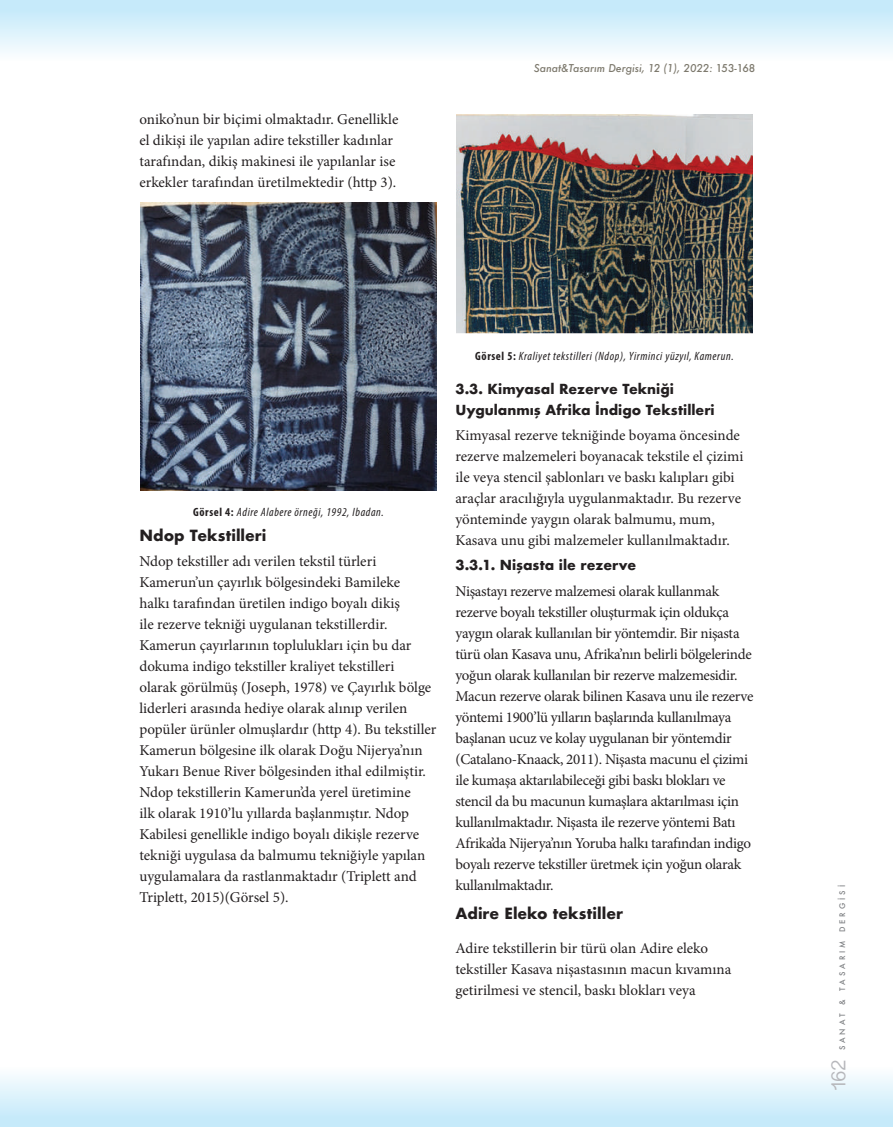
<style>
.page{position:relative;width:893px;height:1127px;background:#fff}
.page>*{position:absolute;margin:0;border:0;box-sizing:border-box;transform-origin:0 0}
.t1{font:18px "Oriya Sangam MN";color:#b6b7bb}
.t2{font:15px/21px "Minion Pro";letter-spacing:-.005em;color:#231f20}
.t3{font:700 15px "Futura";color:#231f20}
.t4{font:700 13.5px/21px "Futura";color:#231f20}
.t5{font:italic condensed 12px "Myriad Pro";letter-spacing:.05em;color:#231f20}
.t6{font:italic 500 10.5px "Futura";color:#7d796d}
.t7{font:500 7.5px "Futura";letter-spacing:.4em;color:#808285}
.s1{font-style:normal}
.s2{font-weight:700;font-style:normal}
</style>
<div class="page">
<div style="left:0;top:1045px;width:893px;height:82px;background:linear-gradient(to bottom,#fff,#c3e9fa)"></div>
<div style="left:0;top:0;width:893px;height:81px;background:linear-gradient(to bottom,#c0e8f9,#fff)"></div>
<img style="left:140px;top:203px;width:297px;height:287px">
<img style="left:456px;top:114px;width:297px;height:220px">
<p class="t2" style="left:139px;top:108px;width:260px">oniko’nun bir biçimi olmaktadır. Genellikle el dikişi ile yapılan adire tekstiller kadınlar tarafından, dikiş makinesi ile yapılanlar ise erkekler tarafından üretilmektedir (http 3).</p>
<p class="t6" style="left:534px;top:61px;width:223px">Sanat&amp;Tasarım Dergisi, 12 (1), 2022: <span class="s1">153-168</span></p>
<p class="t5" style="left:193px;top:504px;width:192px"><span class="s2">Görsel 4:</span> Adire Alabere örneği, 1992, Ibadan.</p>
<p class="t3" style="left:139px;top:524px;width:128px">Ndop Tekstilleri</p>
<p class="t2" style="left:139px;top:551px;width:299px">Ndop tekstiller adı verilen tekstil türleri Kamerun’un çayırlık bölgesindeki Bamileke<br>halkı tarafından üretilen indigo boyalı dikiş<br>ile rezerve tekniği uygulanan tekstillerdir.<br>Kamerun çayırlarının toplulukları için bu dar dokuma indigo tekstiller kraliyet tekstilleri<br>olarak görülmüş (Joseph, 1978) ve Çayırlık bölge liderleri arasında hediye olarak alınıp verilen popüler ürünler olmuşlardır (http 4). Bu tekstiller Kamerun bölgesine ilk olarak Doğu Nijerya’nın Yukarı Benue River bölgesinden ithal edilmiştir.<br>Ndop tekstillerin Kamerun’da yerel üretimine<br>ilk olarak 1910’lu yıllarda başlanmıştır. Ndop Kabilesi genellikle indigo boyalı dikişle rezerve tekniği uygulasa da balmumu tekniğiyle yapılan uygulamalara da rastlanmaktadır (Triplett and Triplett, 2015)(Görsel 5).</p>
<p class="t5" style="left:475px;top:349px;width:260px"><span class="s2">Görsel 5:</span> Kraliyet tekstilleri (Ndop), Yirminci yüzyıl, Kamerun.</p>
<p class="t4" style="left:455px;top:378px;width:261px">3.3. Kimyasal Rezerve Tekniği<br>Uygulanmış Afrika İndigo Tekstilleri</p>
<p class="t2" style="left:455px;top:425px;width:289px">Kimyasal rezerve tekniğinde boyama öncesinde rezerve malzemeleri boyanacak tekstile el çizimi ile veya stencil şablonları ve baskı kalıpları gibi araçlar aracılığıyla uygulanmaktadır. Bu rezerve yönteminde yaygın olarak balmumu, mum, Kasava unu gibi malzemeler kullanılmaktadır.</p>
<p class="t4" style="left:455px;top:555px;width:182px">3.3.1. Nişasta ile rezerve</p>
<p class="t2" style="left:455px;top:580px;width:300px">Nişastayı rezerve malzemesi olarak kullanmak rezerve boyalı tekstiller oluşturmak için oldukça yaygın olarak kullanılan bir yöntemdir. Bir nişasta türü olan Kasava unu, Afrika’nın belirli bölgelerinde yoğun olarak kullanılan bir rezerve malzemesidir.<br>Macun rezerve olarak bilinen Kasava unu ile rezerve yöntemi 1900’lü yılların başlarında kullanılmaya başlanan ucuz ve kolay uygulanan bir yöntemdir (Catalano-Knaack, 2011). Nişasta macunu el çizimi ile kumaşa aktarılabileceği gibi baskı blokları ve stencil da bu macunun kumaşlara aktarılması için kullanılmaktadır. Nişasta ile rezerve yöntemi Batı Afrika’da Nijerya’nın Yoruba halkı tarafından indigo boyalı rezerve tekstiller üretmek için yoğun olarak kullanılmaktadır.</p>
<p class="t3" style="left:455px;top:903px;width:169px">Adire Eleko tekstiller</p>
<p class="t2" style="left:455px;top:938px;width:277px">Adire tekstillerin bir türü olan Adire eleko tekstiller Kasava nişastasının macun kıvamına getirilmesi ve stencil, baskı blokları veya</p>
<p class="t7" style="left:837px;top:1050px;width:167px;rotate:-90deg">SANAT &amp; TASARIM DERGİSİ</p>
<p class="t1" style="left:826px;top:1092px;width:35px;rotate:-90deg">162</p>
</div>
